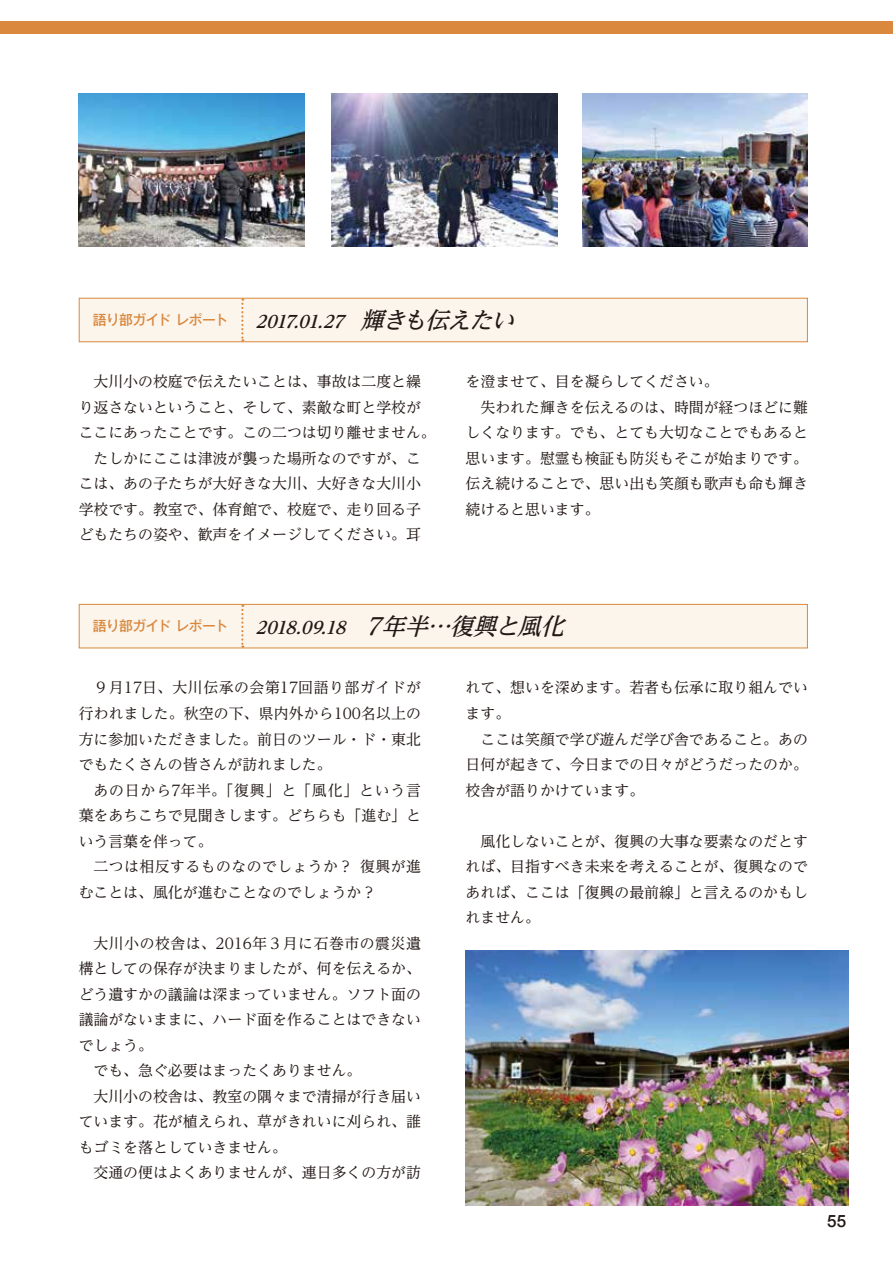
<style>
.page{position:relative;width:893px;height:1263px;background:#fff}
.page>*{position:absolute;margin:0;border:0;box-sizing:border-box;transform-origin:0 0}
.t1{font:italic 700 16.95px "UD Reimin Pro";color:#221815}
.t2{font:500 16.95px "Helvetica Neue";color:#221815}
.t3{font:14.85px/25.5px "UD Reimin Pro";color:#221815;text-align:justify}
.t4{font:14.85px/25.5px "UD Reimin Pro";letter-spacing:.03em;color:#221815}
.t5{font:14.85px "UD Reimin Pro";letter-spacing:.035em;color:#221815}
.t6{font:500 13.8px "Gothic MB101 Pro";letter-spacing:-.045em;color:#d9883d}
.s1{font-weight:500;font-size:23.4px}
</style>
<div class="page">
<div style="left:0;top:21px;width:893px;height:13px;background:#d9883d"></div>
<div style="left:79px;top:298px;width:729px;height:44px;background:#fcf5ec;border:1px solid #d9883d"></div>
<svg style="left:241px;top:298px;width:2px;height:43px"></svg>
<div style="left:79px;top:604px;width:729px;height:44px;background:#fcf5ec;border:1px solid #d9883d"></div>
<svg style="left:241px;top:605px;width:2px;height:43px"></svg>
<img style="left:79px;top:94px;width:225px;height:153px">
<img style="left:332px;top:94px;width:225px;height:153px">
<img style="left:583px;top:94px;width:225px;height:153px">
<img style="left:466px;top:950px;width:382px;height:255px">
<p class="t6" style="left:93px;top:309px;width:137px">語り部ガイドレポート</p>
<p class="t1" style="left:256px;top:307px;width:270px">2017.01.27 <span class="s1">輝きも伝えたい</span></p>
<p class="t3" style="left:94px;top:368px;width:329px">大川小の校庭で伝えたいことは、事故は二度と繰</p>
<p class="t3" style="left:79px;top:394px;width:344px">り返さないということ、そして、素敵な町と学校が</p>
<p class="t3" style="left:79px;top:419px;width:359px">ここにあったことです。この二つは切り離せません。</p>
<p class="t3" style="left:94px;top:445px;width:329px">たしかにここは津波が襲った場所なのですが、こ</p>
<p class="t3" style="left:79px;top:470px;width:344px">こは、あの子たちが大好きな大川、大好きな大川小</p>
<p class="t3" style="left:79px;top:496px;width:344px">学校です。教室で、体育館で、校庭で、走り回る子</p>
<p class="t3" style="left:79px;top:521px;width:344px">どもたちの姿や、歓声をイメージしてください。耳</p>
<p class="t3" style="left:466px;top:368px;width:254px">を澄ませて、目を凝らしてください。</p>
<p class="t3" style="left:480px;top:394px;width:329px">失われた輝きを伝えるのは、時間が経つほどに難</p>
<p class="t3" style="left:466px;top:419px;width:344px">しくなります。でも、とても大切なことでもあると</p>
<p class="t3" style="left:466px;top:445px;width:344px">思います。慰霊も検証も防災もそこが始まりです。</p>
<p class="t3" style="left:466px;top:470px;width:344px">伝え続けることで、思い出も笑顔も歌声も命も輝き</p>
<p class="t3" style="left:466px;top:496px;width:135px">続けると思います。</p>
<p class="t6" style="left:93px;top:615px;width:137px">語り部ガイドレポート</p>
<p class="t1" style="left:256px;top:613px;width:320px">2018.09.18 <span class="s1">７年半…復興と風化</span></p>
<p class="t3" style="left:79px;top:675px;width:344px;text-indent:15px">９月17日、大川伝承の会第17回語り部ガイドが行われました。秋空の下、県内外から100名以上の方に参加いただきました。前日のツール・ド・東北でもたくさんの皆さんが訪れました。</p>
<p class="t3" style="left:79px;top:777px;width:344px;text-indent:15px">あの日から7年半。「復興」と「風化」という言葉をあちこちで見聞きします。どちらも「進む」という言葉を伴って。</p>
<p class="t4" style="left:79px;top:853px;width:344px;text-indent:15px">二つは相反するものなのでしょうか？ 復興が進むことは、風化が進むことなのでしょうか？</p>
<p class="t5" style="left:94px;top:931px;width:329px">大川小の校舎は、2016年３月に石巻市の震災遺</p>
<p class="t3" style="left:79px;top:955px;width:344px">構としての保存が決まりましたが、何を伝えるか、</p>
<p class="t3" style="left:79px;top:981px;width:344px">どう遺すかの議論は深まっていません。ソフト面の</p>
<p class="t3" style="left:79px;top:1006px;width:344px">議論がないままに、ハード面を作ることはできない</p>
<p class="t3" style="left:79px;top:1032px;width:76px">でしょう。</p>
<p class="t3" style="left:94px;top:1057px;width:269px">でも、急ぐ必要はまったくありません。</p>
<p class="t3" style="left:94px;top:1083px;width:329px">大川小の校舎は、教室の隅々まで清掃が行き届い</p>
<p class="t3" style="left:79px;top:1108px;width:344px">ています。花が植えられ、草がきれいに刈られ、誰</p>
<p class="t3" style="left:79px;top:1134px;width:210px">もゴミを落としていきません。</p>
<p class="t3" style="left:94px;top:1159px;width:329px">交通の便はよくありませんが、連日多くの方が訪</p>
<p class="t3" style="left:466px;top:675px;width:344px">れて、想いを深めます。若者も伝承に取り組んでいます。</p>
<p class="t3" style="left:466px;top:726px;width:344px;text-indent:15px">ここは笑顔で学び遊んだ学び舎であること。あの日何が起きて、今日までの日々がどうだったのか。校舎が語りかけています。</p>
<p class="t3" style="left:466px;top:828px;width:344px;text-indent:15px">風化しないことが、復興の大事な要素なのだとすれば、目指すべき未来を考えることが、復興なのであれば、ここは「復興の最前線」と言えるのかもしれません。</p>
<p class="t2" style="left:827px;top:1207px;width:20px">55</p>
</div>
